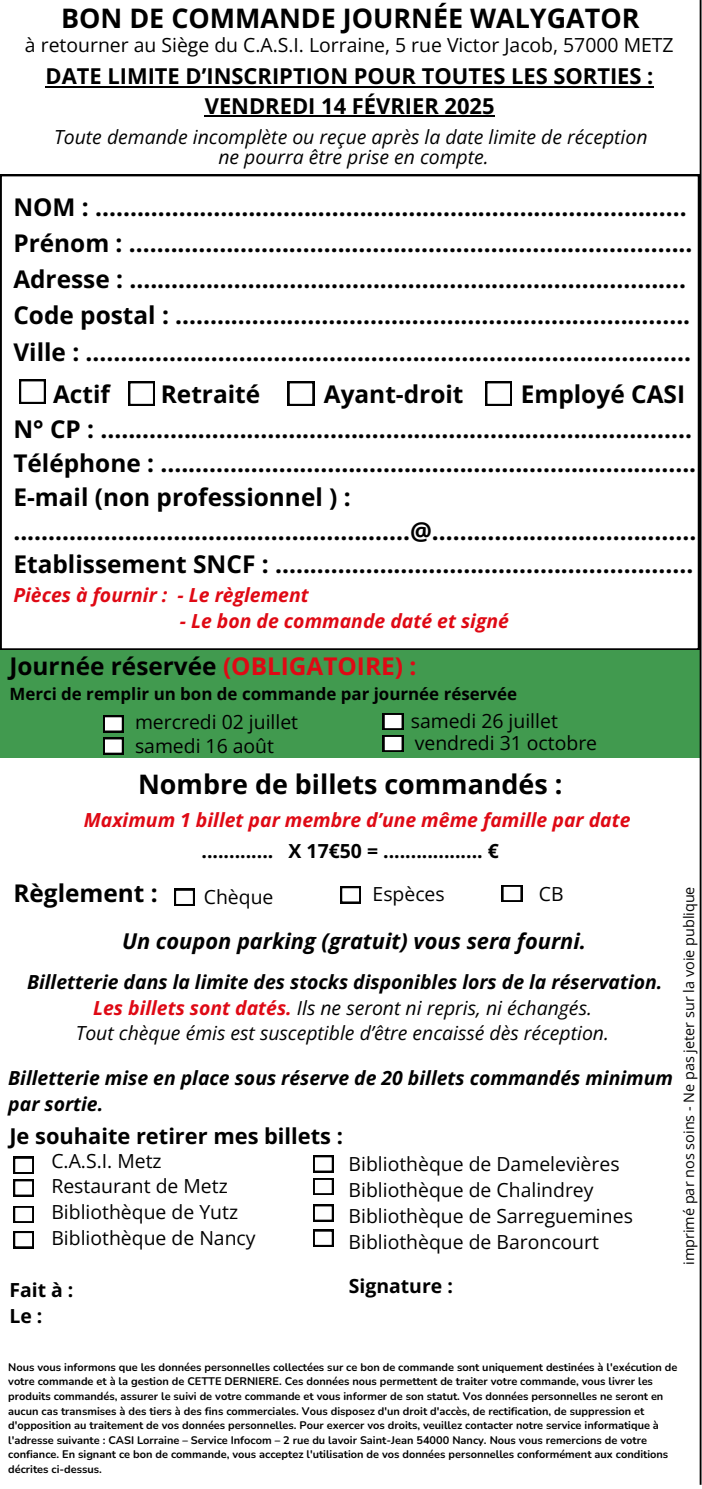
<style>
.page{position:relative;width:702px;height:1489px;background:#fff}
.page>*{position:absolute;margin:0;border:0;box-sizing:border-box;transform-origin:0 0}
.t1{font:700 27px "Open Sans";color:#000}
.t2{font:700 26.75px "Open Sans";color:#000}
.t3{font:700 24.5px/36px "Open Sans";color:#000}
.t4{font:700 24.25px "Open Sans";color:#000}
.t5{font:700 22px/29.2px "Open Sans";color:#000;text-align:center}
.t6{font:italic 700 21.75px "Open Sans";color:#000}
.t7{font:700 21.75px "Open Sans";color:#000}
.t8{font:19.5px "Open Sans";color:#000}
.t9{font:italic 19.5px "Open Sans";color:#000}
.t10{font:italic 700 19.5px/25.8px "Open Sans";color:#000}
.t11{font:italic 700 19.5px "Open Sans";color:#df0914}
.t12{font:700 19.5px "Open Sans";color:#000}
.t13{font:700 17px "Open Sans";color:#000}
.t14{font:14.5px "Open Sans";color:#000}
.t15{font:700 11px/14.8px "Nunito";color:#000}
.s1{color:#df0914}
.s2{font-weight:700;color:#df0914}
</style>
<div class="page">
<svg style="left:0;top:174px;width:699px;height:476px"></svg>
<svg style="left:128px;top:381px;width:27px;height:25px"></svg>
<svg style="left:288px;top:381px;width:26px;height:25px"></svg>
<svg style="left:19px;top:379px;width:27px;height:25px"></svg>
<svg style="left:485px;top:381px;width:26px;height:25px"></svg>
<div style="left:0;top:650px;width:699px;height:108px;background:#419a4f"></div>
<svg style="left:103px;top:715px;width:21px;height:39px"></svg>
<svg style="left:13px;top:1157px;width:21px;height:39px"></svg>
<svg style="left:13px;top:1206px;width:21px;height:17px"></svg>
<svg style="left:13px;top:1231px;width:21px;height:17px"></svg>
<svg style="left:313px;top:1155px;width:20px;height:17px"></svg>
<svg style="left:313px;top:1178px;width:20px;height:17px"></svg>
<svg style="left:313px;top:1204px;width:20px;height:17px"></svg>
<div style="left:313px;top:1230px;width:20px;height:17px;background:#000"></div>
<svg style="left:315px;top:1231px;width:17px;height:14px"></svg>
<svg style="left:174px;top:889px;width:21px;height:17px"></svg>
<svg style="left:340px;top:886px;width:21px;height:17px"></svg>
<svg style="left:501px;top:885px;width:21px;height:17px"></svg>
<hr style="left:45px;top:86px;width:608px;height:2px;background:#000">
<hr style="left:205px;top:115px;width:289px;height:2px;background:#000">
<svg style="left:382px;top:713px;width:21px;height:39px"></svg>
<hr style="left:699px;top:0;width:2px;height:1485px;background:#000">
<p class="t1" style="left:61px;top:-1px;width:579px">BON DE COMMANDE JOURNÉE WALYGATOR</p>
<h4 class="t8" style="left:25px;top:31px;width:650px">à retourner au Siège du C.A.S.I. Lorraine, 5 rue Victor Jacob, 57000 METZ</h4>
<p class="t5" style="left:45px;top:61px;width:609px">DATE LIMITE D’INSCRIPTION POUR TOUTES LES SORTIES :<br>VENDREDI 14 FÉVRIER 2025</p>
<p class="t9" style="left:54px;top:123px;width:594px">Toute demande incomplète ou reçue après la date limite de réception</p>
<p class="t9" style="left:218px;top:143px;width:272px">ne pourra être prise en compte.</p>
<p class="t3" style="left:13px;top:188px;width:680px">NOM : .....................................................................................<br>Prénom : .................................................................................<br>Adresse : ................................................................................<br>Code postal : ..........................................................................<br>Ville : .......................................................................................</p>
<p class="t3" style="left:53px;top:376px;width:58px">Actif</p>
<p class="t3" style="left:161px;top:376px;width:101px">Retraité</p>
<p class="t3" style="left:323px;top:376px;width:141px">Ayant-droit</p>
<p class="t3" style="left:520px;top:376px;width:166px">Employé CASI</p>
<h3 class="t3" style="left:13px;top:412px;width:684px;line-height:33.8px">N° CP : .....................................................................................<br>Téléphone : .............................................................................<br>E-mail (non professionnel ) : .........................................................@......................................<br>Etablissement SNCF : ............................................................</h3>
<h3 class="t11" style="left:13px;top:581px;width:297px">Pièces à fournir : - Le règlement</h3>
<h3 class="t11" style="left:180px;top:607px;width:330px">- Le bon de commande daté et signé</h3>
<h2 class="t3" style="left:9px;top:647px;width:408px">Journée réservée <span class="s1">(OBLIGATOIRE) :</span></h2>
<p class="t13" style="left:9px;top:682px;width:509px">Merci de remplir un bon de commande par journée réservée</p>
<p class="t8" style="left:410px;top:707px;width:148px">samedi 26 juillet</p>
<p class="t8" style="left:135px;top:708px;width:164px">mercredi 02 juillet</p>
<p class="t8" style="left:414px;top:729px;width:184px">vendredi 31 octobre</p>
<p class="t8" style="left:135px;top:732px;width:140px">samedi 16 août</p>
<p class="t2" style="left:138px;top:765px;width:425px">Nombre de billets commandés :</p>
<p class="t11" style="left:84px;top:806px;width:548px">Maximum 1 billet par membre d’une même famille par date</p>
<h1 class="t12" style="left:201px;top:837px;width:299px">............. X 17€50 = .................. €</h1>
<p class="t4" style="left:13px;top:876px;width:146px">Règlement :</p>
<h2 class="t8" style="left:204px;top:883px;width:71px">Chèque</h2>
<h6 class="t8" style="left:372px;top:880px;width:74px">Espèces</h6>
<p class="t8" style="left:538px;top:880px;width:26px">CB</p>
<p class="t6" style="left:122px;top:926px;width:465px">Un coupon parking (gratuit) vous sera fourni.</p>
<p class="t10" style="left:27px;top:968px;width:636px">Billetterie dans la limite des stocks disponibles lors de la réservation.</p>
<h2 class="t9" style="left:93px;top:994px;width:500px"><span class="s2">Les billets sont datés.</span> Ils ne seront ni repris, ni échangés.</h2>
<h2 class="t9" style="left:76px;top:1019px;width:534px">Tout chèque émis est susceptible d’être encaissé dès réception.</h2>
<p class="t10" style="left:8px;top:1064px;width:666px">Billetterie mise en place sous réserve de 20 billets commandés minimum par sortie.</p>
<h4 class="t7" style="left:9px;top:1121px;width:335px">Je souhaite retirer mes billets :</h4>
<p class="t8" style="left:51px;top:1147px;width:112px">C.A.S.I. Metz</p>
<p class="t8" style="left:51px;top:1172px;width:178px">Restaurant de Metz</p>
<p class="t8" style="left:51px;top:1198px;width:188px">Bibliothèque de Yutz</p>
<p class="t8" style="left:51px;top:1224px;width:206px">Bibliothèque de Nancy</p>
<p class="t8" style="left:348px;top:1150px;width:272px">Bibliothèque de Damelevières</p>
<h2 class="t8" style="left:348px;top:1176px;width:246px">Bibliothèque de Chalindrey</h2>
<h5 class="t8" style="left:348px;top:1202px;width:285px">Bibliothèque de Sarreguemines</h5>
<p class="t8" style="left:348px;top:1228px;width:252px">Bibliothèque de Baroncourt</p>
<p class="t12" style="left:9px;top:1276px;width:65px">Fait à :</p>
<p class="t12" style="left:9px;top:1302px;width:34px">Le :</p>
<p class="t12" style="left:348px;top:1272px;width:105px">Signature :</p>
<p class="t14" style="left:678px;top:1265px;width:380px;rotate:-90deg">imprimé par nos soins - Ne pas jeter sur la voie publique</p>
<p class="t15" style="left:8px;top:1359px;width:670px">Nous vous informons que les données personnelles collectées sur ce bon de commande sont uniquement destinées à l'exécution de votre commande et à la gestion de CETTE DERNIERE. Ces données nous permettent de traiter votre commande, vous livrer les produits commandés, assurer le suivi de votre commande et vous informer de son statut. Vos données personnelles ne seront en aucun cas transmises à des tiers à des fins commerciales. Vous disposez d'un droit d'accès, de rectification, de suppression et d'opposition au traitement de vos données personnelles. Pour exercer vos droits, veuillez contacter notre service informatique à l'adresse suivante : CASI Lorraine – Service Infocom – 2 rue du lavoir Saint-Jean 54000 Nancy. Nous vous remercions de votre confiance. En signant ce bon de commande, vous acceptez l'utilisation de vos données personnelles conformément aux conditions décrites ci-dessus.</p>
</div>
